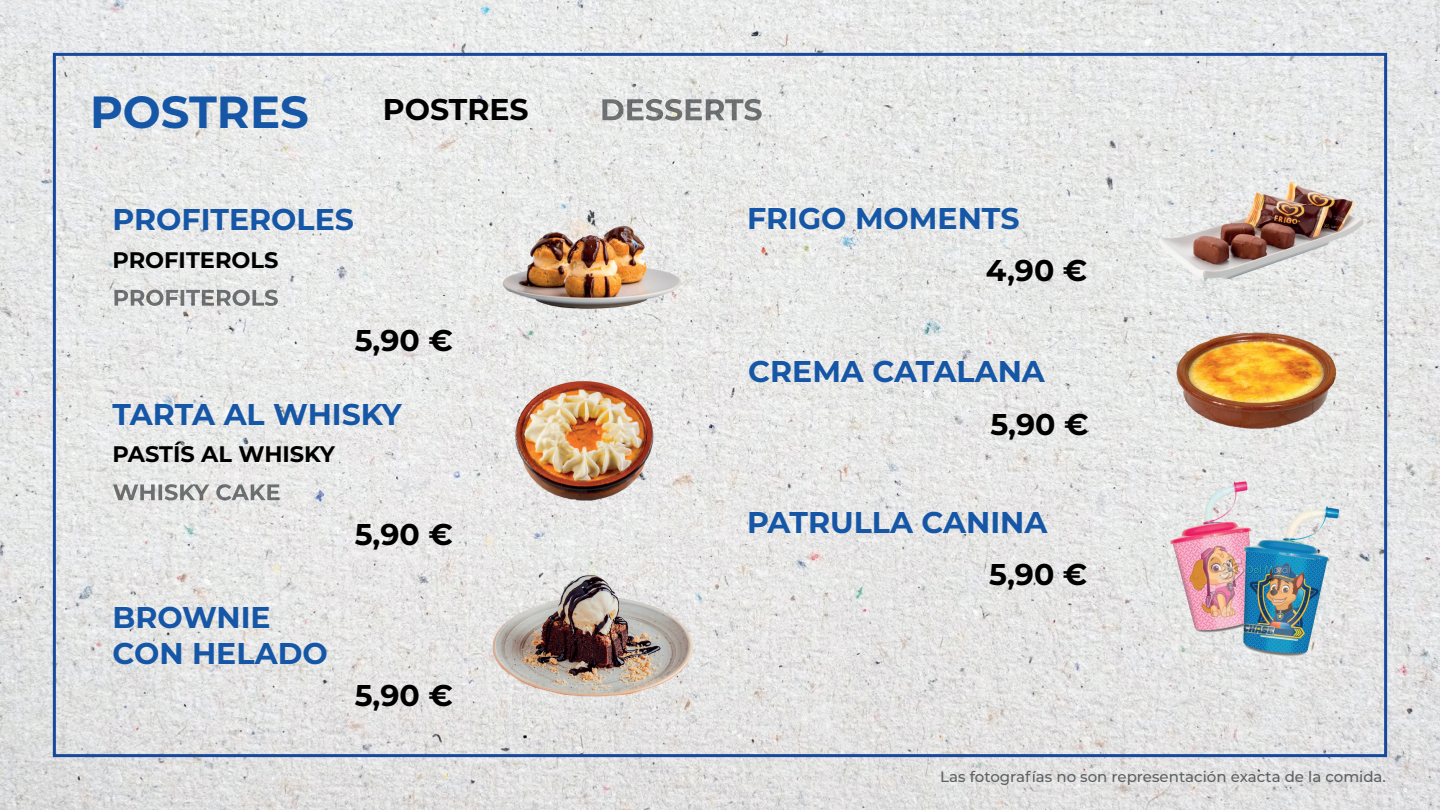
<style>
.page{position:relative;width:1440px;height:810px;background:#fff}
.page>*{position:absolute;margin:0;border:0;box-sizing:border-box;transform-origin:0 0}
.t1{font:700 45px "Montserrat";color:#1556a6}
.t2{font:700 30px/36px "Montserrat";color:#1556a6}
.t3{font:700 30px "Montserrat";color:#000001}
.t4{font:700 22.5px "Montserrat";color:#000001}
.t5{font:500 15px "Montserrat";color:#5d6162}
</style>
<div class="page">
<img style="left:0;top:0;width:1440px;height:810px">
<img style="left:602px;top:99px;width:160px;height:22px">
<img style="left:114px;top:290px;width:164px;height:16px">
<img style="left:113px;top:484px;width:167px;height:16px">
<img style="left:1155px;top:327px;width:198px;height:106px">
<img style="left:472px;top:216px;width:225px;height:102px">
<img style="left:1155px;top:470px;width:198px;height:198px">
<img style="left:1156px;top:179px;width:213px;height:111px">
<img style="left:483px;top:344px;width:212px;height:194px">
<img style="left:468px;top:538px;width:242px;height:181px">
<h1 class="t1" style="left:90px;top:79px;width:220px">POSTRES</h1>
<p class="t3" style="left:383px;top:88px;width:147px">POSTRES</p>
<p class="t2" style="left:113px;top:200px;width:243px">PROFITEROLES</p>
<p class="t4" style="left:112px;top:244px;width:167px">PROFITEROLS</p>
<p class="t3" style="left:355px;top:318px;width:100px">5,90 €</p>
<p class="t2" style="left:112px;top:395px;width:291px">TARTA AL WHISKY</p>
<p class="t4" style="left:112px;top:438px;width:224px">PASTÍS AL WHISKY</p>
<p class="t2" style="left:112px;top:597px;width:217px">BROWNIE<br>CON HELADO</p>
<p class="t3" style="left:355px;top:513px;width:100px">5,90 €</p>
<p class="t3" style="left:355px;top:674px;width:100px">5,90 €</p>
<p class="t2" style="left:747px;top:199px;width:274px">FRIGO MOMENTS</p>
<p class="t3" style="left:986px;top:249px;width:103px">4,90 €</p>
<p class="t2" style="left:748px;top:352px;width:298px">CREMA CATALANA</p>
<p class="t3" style="left:990px;top:403px;width:100px">5,90 €</p>
<p class="t2" style="left:747px;top:502px;width:302px">PATRULLA CANINA</p>
<p class="t3" style="left:989px;top:553px;width:100px">5,90 €</p>
<p class="t5" style="left:940px;top:766px;width:447px">Las fotografías no son representación exacta de la comida.</p>
</div>
